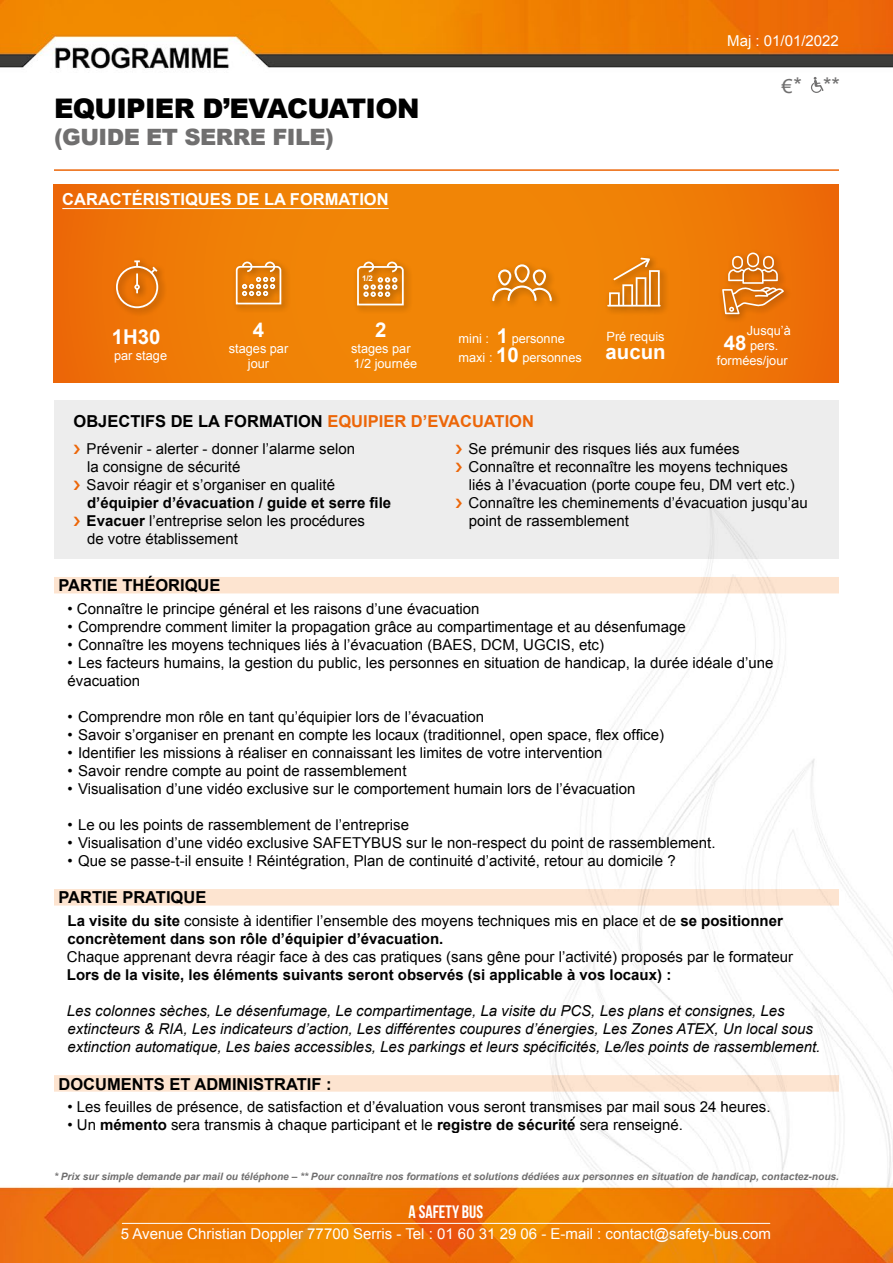
<style>
.page{position:relative;width:893px;height:1263px;background:#fff}
.page>*{position:absolute;margin:0;border:0;box-sizing:border-box;transform-origin:0 0}
.t1{font:900 27px "Arial";letter-spacing:-.025em;color:#000}
.t2{font:900 22.5px "Arial";letter-spacing:-.025em;color:#706f6f}
.t3{font:21.75px "Arial";color:#706f6f}
.t4{font:700 20.4px "Arial";color:#fff}
.t5{font:18px "Bebas Neue";color:#fff}
.t6{font:700 16.5px "Arial";color:#000}
.t7{font:700 16.5px "Arial";color:#fff}
.t8{font:15px/18px "Arial";color:#000}
.t9{font:italic 15px/18px "Arial";color:#000}
.t10{font:700 15px/18px "Arial";color:#000}
.t11{font:15px "Arial";color:#fff}
.t12{font:12.75px/15.3px "Arial";color:#fff}
.t13{font:italic 700 10.2px "Arial";color:#706f6f}
.t14{font:700 7.8px "Arial";color:#fff}
.s1{font-size:19.35px}
.s2{font-weight:700;font-size:20.4px}
.s3{color:#ec6608}
.s4{font-weight:700}
.s5{font-weight:400}
</style>
<div class="page">
<img style="left:0;top:0;width:893px;height:1263px">
<div style="left:54px;top:577px;width:785px;height:16px;background:#fde4d0"></div>
<div style="left:54px;top:889px;width:785px;height:16px;background:#fde4d0"></div>
<div style="left:54px;top:1075px;width:785px;height:17px;background:#fde4d0"></div>
<hr style="left:54px;top:169px;width:785px;height:2px;background:#ec6608">
<svg style="left:54px;top:184px;width:785px;height:198px"></svg>
<hr style="left:62px;top:208px;width:327px;height:1px;background:#fff">
<div style="left:112px;top:257px;width:55px;height:60px;background:#000;opacity:.4"></div>
<svg style="left:116px;top:260px;width:42px;height:48px"></svg>
<div style="left:232px;top:257px;width:58px;height:57px;background:#000;opacity:.4"></div>
<svg style="left:236px;top:261px;width:46px;height:44px"></svg>
<div style="left:353px;top:257px;width:60px;height:57px;background:#000;opacity:.4"></div>
<svg style="left:356px;top:261px;width:48px;height:45px"></svg>
<div style="left:488px;top:260px;width:72px;height:50px;background:#000;opacity:.4"></div>
<div style="left:514px;top:264px;width:16px;height:19px;border:2px solid #fff;border-radius:6px"></div>
<div style="left:533px;top:269px;width:13px;height:17px;border:2px solid #fff;border-radius:6px"></div>
<div style="left:498px;top:269px;width:13px;height:17px;border:2px solid #fff;border-radius:6px"></div>
<svg style="left:491px;top:284px;width:62px;height:18px"></svg>
<div style="left:718px;top:249px;width:75px;height:75px;background:#000;opacity:.4"></div>
<svg style="left:722px;top:253px;width:62px;height:61px"></svg>
<div style="left:604px;top:254px;width:65px;height:62px;background:#000;opacity:.4"></div>
<svg style="left:607px;top:258px;width:54px;height:49px"></svg>
<div style="left:54px;top:400px;width:785px;height:159px;background:#ededed"></div>
<svg style="left:811px;top:77px;width:13px;height:16px"></svg>
<hr style="left:122px;top:1223px;width:648px;height:1px;background:#fff">
<p class="t11" style="left:727px;top:31px;width:113px">Maj : 01/01/2022</p>
<h1 class="t1" style="left:54px;top:89px;width:367px">EQUIPIER D’EVACUATION</h1>
<h2 class="t2" style="left:54px;top:121px;width:281px">(GUIDE ET SERRE FILE)</h2>
<p class="t7" style="left:62px;top:188px;width:328px">CARACTÉRISTIQUES DE LA FORMATION</p>
<h3 class="t4" style="left:112px;top:324px;width:50px">1H30</h3>
<p class="t12" style="left:114px;top:348px;width:55px">par stage</p>
<h3 class="t4" style="left:253px;top:317px;width:13px">4</h3>
<p class="t12" style="left:229px;top:341px;width:61px;text-align:center">stages par jour</p>
<p class="t14" style="left:362px;top:273px;width:12px">1/2</p>
<h3 class="t4" style="left:375px;top:317px;width:13px">2</h3>
<p class="t12" style="left:351px;top:341px;width:68px">stages par<br>1/2 journée</p>
<h3 class="t3" style="left:782px;top:71px;width:60px"><span class="s1">€</span>* **</h3>
<p class="t12" style="left:459px;top:329px;width:125px;line-height:19.2px">mini : <span class="s2">1</span> personne maxi : <span class="s2">10</span> personnes</p>
<p class="t12" style="left:747px;top:323px;width:45px">Jusqu’à</p>
<p class="t12" style="left:607px;top:329px;width:60px">Pré requis</p>
<h3 class="t4" style="left:605px;top:338px;width:62px">aucun</h3>
<p class="t12" style="left:724px;top:338px;width:56px"><span class="s2">48</span> pers.</p>
<p class="t12" style="left:717px;top:353px;width:72px">formées/jour</p>
<p class="t6" style="left:74px;top:411px;width:462px">OBJECTIFS DE LA FORMATION <span class="s3">EQUIPIER D’EVACUATION</span></p>
<p class="t8" style="left:87px;top:440px;width:270px">Prévenir - alerter - donner l’alarme selon la consigne de sécurité<br>Savoir réagir et s’organiser en qualité</p>
<p class="t8" style="left:87px;top:494px;width:306px"><span class="s4">d’équipier d’évacuation / guide et serre file<br>Evacuer</span> l’entreprise selon les procédures<br>de votre établissement</p>
<p class="t8" style="left:469px;top:440px;width:341px">Se prémunir des risques liés aux fumées Connaître et reconnaître les moyens techniques liés à l’évacuation (porte coupe feu, DM vert etc.)<br>Connaître les cheminements d’évacuation jusqu’au point de rassemblement</p>
<p class="t6" style="left:58px;top:575px;width:163px">PARTIE THÉORIQUE</p>
<p class="t8" style="left:68px;top:599px;width:414px">• Connaître le principe général et les raisons d’une évacuation</p>
<p class="t8" style="left:68px;top:617px;width:620px">• Comprendre comment limiter la propagation grâce au compartimentage et au désenfumage</p>
<p class="t8" style="left:68px;top:635px;width:538px">• Connaître les moyens techniques liés à l’évacuation (BAES, DCM, UGCIS, etc)</p>
<p class="t8" style="left:68px;top:653px;width:707px">• Les facteurs humains, la gestion du public, les personnes en situation de handicap, la durée idéale d’une évacuation</p>
<p class="t8" style="left:68px;top:707px;width:418px">• Comprendre mon rôle en tant qu’équipier lors de l’évacuation</p>
<p class="t8" style="left:68px;top:725px;width:598px">• Savoir s’organiser en prenant en compte les locaux (traditionnel, open space, flex office)</p>
<p class="t8" style="left:68px;top:743px;width:536px">• Identifier les missions à réaliser en connaissant les limites de votre intervention</p>
<p class="t8" style="left:68px;top:761px;width:340px">• Savoir rendre compte au point de rassemblement</p>
<p class="t8" style="left:68px;top:779px;width:569px">• Visualisation d’une vidéo exclusive sur le comportement humain lors de l’évacuation</p>
<p class="t8" style="left:68px;top:815px;width:343px">• Le ou les points de rassemblement de l’entreprise</p>
<p class="t8" style="left:68px;top:833px;width:649px">• Visualisation d’une vidéo exclusive SAFETYBUS sur le non-respect du point de rassemblement.</p>
<p class="t8" style="left:68px;top:851px;width:610px">• Que se passe-t-il ensuite ! Réintégration, Plan de continuité d’activité, retour au domicile ?</p>
<p class="t6" style="left:58px;top:887px;width:149px">PARTIE PRATIQUE</p>
<p class="t10" style="left:68px;top:912px;width:717px">La visite du site <span class="s5">consiste à identifier l’ensemble des moyens techniques mis en place et de</span> se positionner concrètement dans son rôle d’équipier d’évacuation.</p>
<p class="t8" style="left:67px;top:947px;width:728px">Chaque apprenant devra réagir face à des cas pratiques (sans gêne pour l’activité) proposés par le formateur</p>
<p class="t10" style="left:67px;top:966px;width:606px">Lors de la visite, les éléments suivants seront observés (si applicable à vos locaux) :</p>
<p class="t9" style="left:67px;top:1002px;width:755px">Les colonnes sèches, Le désenfumage, Le compartimentage, La visite du PCS, Les plans et consignes, Les extincteurs &amp; RIA, Les indicateurs d’action, Les différentes coupures d’énergies, Les Zones ATEX, Un local sous extinction automatique, Les baies accessibles, Les parkings et leurs spécificités, Le/les points de rassemblement.</p>
<p class="t6" style="left:58px;top:1073px;width:275px">DOCUMENTS ET ADMINISTRATIF :</p>
<p class="t8" style="left:68px;top:1098px;width:705px">• Les feuilles de présence, de satisfaction et d’évaluation vous seront transmises par mail sous 24 heures.</p>
<p class="t8" style="left:68px;top:1116px;width:617px">• Un <span class="s4">mémento</span> sera transmis à chaque participant et le <span class="s4">registre de sécurité</span>́sera renseigné.</p>
<p class="t13" style="left:54px;top:1170px;width:786px">* Prix sur simple demande par mail ou téléphone – ** Pour connaître nos formations et solutions dédiées aux personnes en situation de handicap, contactez-nous.</p>
<p class="t5" style="left:409px;top:1202px;width:76px">A SAFETY BUS</p>
<p class="t11" style="left:121px;top:1224px;width:651px">5 Avenue Christian Doppler 77700 Serris - Tel : 01 60 31 29 06 - E-mail : contact@safety-bus.com</p>
</div>
